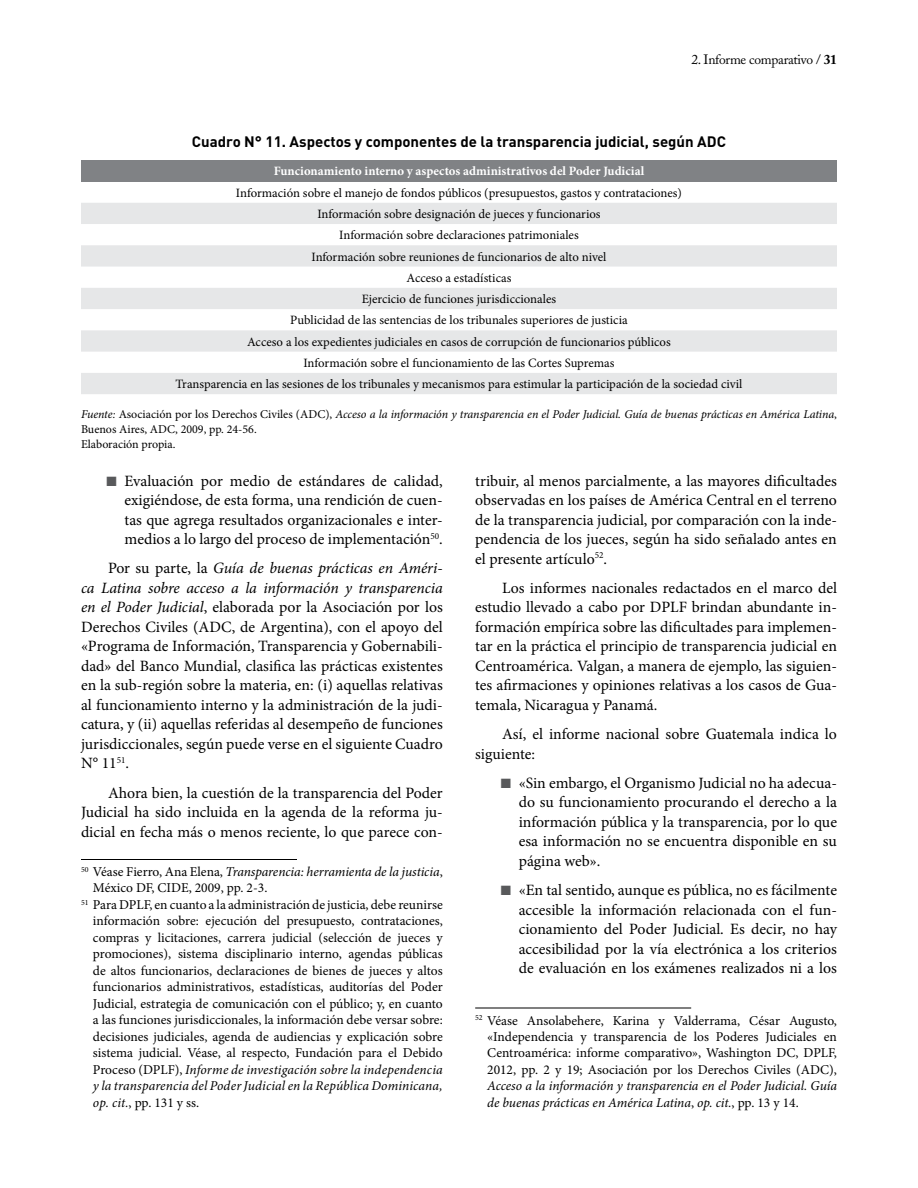
<style>
.page{position:relative;width:918px;height:1188px;background:#fff}
.page>*{position:absolute;margin:0;border:0;box-sizing:border-box;transform-origin:0 0}
.t1{font:15.75px/19.5px "Minion Pro";color:#000;text-align:justify}
.t2{font:700 15px "DIN";color:#000}
.t3{font:13.5px/16.5px "Minion Pro";color:#000;text-align:justify}
.t4{font:italic 13.5px/16.5px "Minion Pro";color:#000}
.t5{font:13.5px "Adobe Caslon";letter-spacing:-.02em;color:#000}
.t6{font:12.75px/21.3px "Minion Pro";color:#000;text-align:center}
.t7{font:700 12.75px "Minion Pro";color:#fff}
.t8{font:italic 12px/15px "Minion Pro";letter-spacing:-.005em;color:#000}
.s1{font-weight:700}
.s2{font-style:normal}
.s3{color:#58595b}
.s4{font-style:italic}
</style>
<div class="page">
<hr style="left:81px;top:859px;width:216px;height:1px;background:#000">
<hr style="left:475px;top:1008px;width:216px;height:1px;background:#000">
<div style="left:81px;top:160px;width:756px;height:21px;background:#808285"></div>
<svg style="left:81px;top:203px;width:756px;height:191px;fill:#e6e7e8"></svg>
<p class="t5" style="left:691px;top:52px;width:147px">2. Informe comparativo / <span class="s1">31</span></p>
<p class="t2" style="left:192px;top:132px;width:536px">Cuadro N° 11. Aspectos y componentes de la transparencia judicial, según ADC</p>
<p class="t7" style="left:274px;top:162px;width:372px">Funcionamiento interno y aspectos administrativos del Poder Judicial</p>
<p class="t6" style="left:175px;top:182px;width:568px">Información sobre el manejo de fondos públicos (presupuestos, gastos y contrataciones)<br>Información sobre designación de jueces y funcionarios<br>Información sobre declaraciones patrimoniales<br>Información sobre reuniones de funcionarios de alto nivel<br>Acceso a estadísticas<br>Ejercicio de funciones jurisdiccionales<br>Publicidad de las sentencias de los tribunales superiores de justicia<br>Acceso a los expedientes judiciales en casos de corrupción de funcionarios públicos<br>Información sobre el funcionamiento de las Cortes Supremas<br>Transparencia en las sesiones de los tribunales y mecanismos para estimular la participación de la sociedad civil</p>
<p class="t8" style="left:81px;top:407px;width:758px">Fuente: <span class="s2">Asociación por los Derechos Civiles (ADC),</span> Acceso a la información y transparencia en el Poder Judicial. Guía de buenas prácticas en América Latina<span class="s2">,<br>Buenos Aires, ADC, 2009, pp. 24-56.<br>Elaboración propia.</span></p>
<p class="t1" style="left:124px;top:471px;width:320px;text-indent:-18px"><span class="s3">■</span> Evaluación por medio de estándares de calidad, exigiéndose, de esta forma, una rendición de cuen&shy;tas que agrega resultados organizacionales e inter&shy;medios a lo largo del proceso de implementación<sup>50</sup>.</p>
<p class="t1" style="left:81px;top:559px;width:363px;text-indent:27px">Por su parte, la <span class="s4">Guía de buenas prácticas en Améri&shy;ca Latina sobre acceso a la información y transparencia en el Poder Judicial</span>, elaborada por la Asociación por los Derechos Civiles (ADC, de Argentina), con el apoyo del «Programa de Información, Transparencia y Gobernabili&shy;dad» del Banco Mundial, clasifica las prácticas existentes en la sub-región sobre la materia, en: (i) aquellas relativas al funcionamiento interno y la administración de la judi&shy;catura, y (ii) aquellas referidas al desempeño de funciones jurisdiccionales, según puede verse en el siguiente Cuadro N° 11<sup>51</sup>.</p>
<p class="t1" style="left:81px;top:783px;width:363px;text-indent:27px">Ahora bien, la cuestión de la transparencia del Poder Judicial ha sido incluida en la agenda de la reforma ju&shy;dicial en fecha más o menos reciente, lo que parece con-</p>
<p class="t4" style="left:81px;top:863px;width:363px"><sup>50</sup> <span class="s2">Véase Fierro, Ana Elena,</span> Transparencia: herramienta de la justicia<span class="s2">,</span></p>
<p class="t3" style="left:93px;top:880px;width:176px">México DF, CIDE, 2009, pp. 2-3.</p>
<p class="t3" style="left:81px;top:897px;width:363px"><sup>51</sup> Para DPLF, en cuanto a la administración de justicia, debe reunirse</p>
<p class="t3" style="left:93px;top:913px;width:351px">información sobre: ejecución del presupuesto, contrataciones,</p>
<p class="t3" style="left:93px;top:929px;width:351px">compras y licitaciones, carrera judicial (selección de jueces y</p>
<p class="t3" style="left:93px;top:946px;width:351px">promociones), sistema disciplinario interno, agendas públicas</p>
<p class="t3" style="left:93px;top:962px;width:351px">de altos funcionarios, declaraciones de bienes de jueces y altos</p>
<p class="t3" style="left:93px;top:979px;width:351px">funcionarios administrativos, estadísticas, auditorías del Poder</p>
<p class="t3" style="left:93px;top:995px;width:351px">Judicial, estrategia de comunicación con el público; y, en cuanto</p>
<p class="t3" style="left:93px;top:1012px;width:351px">a las funciones jurisdiccionales, la información debe versar sobre:</p>
<p class="t3" style="left:93px;top:1028px;width:351px">decisiones judiciales, agenda de audiencias y explicación sobre</p>
<p class="t3" style="left:93px;top:1045px;width:351px">sistema judicial. Véase, al respecto, Fundación para el Debido</p>
<p class="t4" style="left:93px;top:1061px;width:351px"><span class="s2">Proceso (DPLF),</span> Informe de investigación sobre la independencia</p>
<p class="t4" style="left:93px;top:1078px;width:351px">y la transparencia del Poder Judicial en la República Dominicana,</p>
<p class="t3" style="left:93px;top:1094px;width:108px"><span class="s4">op. cit.</span>, pp. 131 y ss.</p>
<p class="t1" style="left:475px;top:471px;width:363px">tribuir, al menos parcialmente, a las mayores dificultades observadas en los países de América Central en el terreno de la transparencia judicial, por comparación con la inde&shy;pendencia de los jueces, según ha sido señalado antes en el presente artículo<sup>52</sup>.</p>
<p class="t1" style="left:475px;top:578px;width:363px;text-indent:27px">Los informes nacionales redactados en el marco del estudio llevado a cabo por DPLF brindan abundante in&shy;formación empírica sobre las dificultades para implemen&shy;tar en la práctica el principio de transparencia judicial en Centroamérica. Valgan, a manera de ejemplo, las siguien&shy;tes afirmaciones y opiniones relativas a los casos de Gua&shy;temala, Nicaragua y Panamá.</p>
<p class="t1" style="left:475px;top:724px;width:363px;text-indent:27px">Así, el informe nacional sobre Guatemala indica lo siguiente:</p>
<p class="t1" style="left:519px;top:773px;width:320px;text-indent:-18px"><span class="s3">■</span> «Sin embargo, el Organismo Judicial no ha adecua&shy;do su funcionamiento procurando el derecho a la información pública y la transparencia, por lo que esa información no se encuentra disponible en su página web».</p>
<p class="t1" style="left:519px;top:880px;width:320px;text-indent:-18px"><span class="s3">■</span> «En tal sentido, aunque es pública, no es fácilmente accesible la información relacionada con el fun&shy;cionamiento del Poder Judicial. Es decir, no hay accesibilidad por la vía electrónica a los criterios de evaluación en los exámenes realizados ni a los</p>
<p class="t3" style="left:487px;top:1012px;width:351px;text-indent:-12px"><sup>52</sup> Véase Ansolabehere, Karina y Valderrama, César Augusto, «Independencia y transparencia de los Poderes Judiciales en Centroamérica: informe comparativo», Washington DC, DPLF, 2012, pp. 2 y 19; Asociación por los Derechos Civiles (ADC),</p>
<p class="t4" style="left:487px;top:1078px;width:351px">Acceso a la información y transparencia en el Poder Judicial. Guía de buenas prácticas en América Latina<span class="s2">,</span> op. cit.<span class="s2">, pp. 13 y 14.</span></p>
</div>
